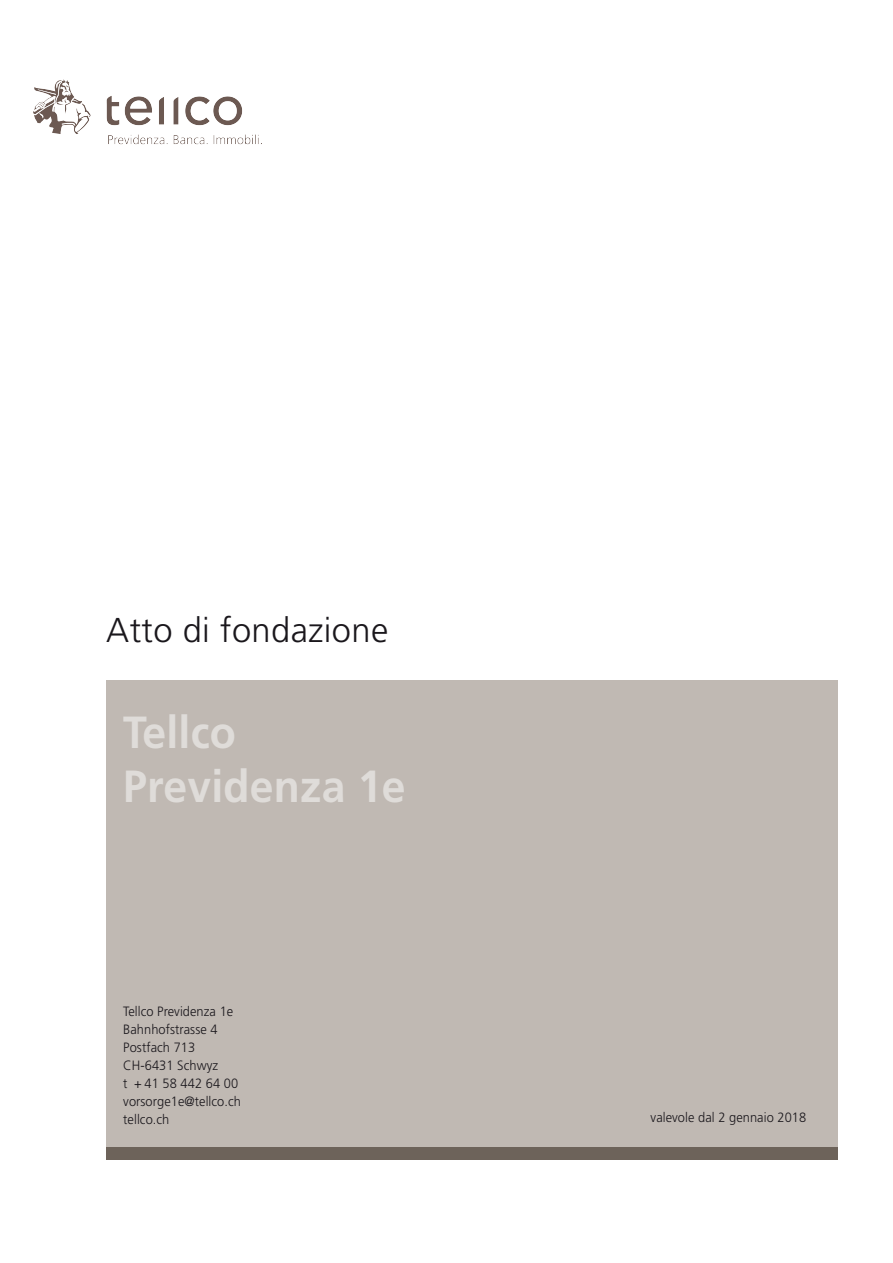
<style>
.page{position:relative;width:893px;height:1263px;background:#fff}
.page>*{position:absolute;margin:0;border:0;box-sizing:border-box;transform-origin:0 0}
.t1{font:700 45px/54px "Frutiger LT";letter-spacing:.005em;color:#dfdcd9;scale:.95 1}
.t2{font:300 34.5px "Frutiger LT";letter-spacing:.01em;color:#1a171c}
.t3{font:300 13.5px/18px "Frutiger LT";letter-spacing:.005em;color:#1a171c;scale:.95 1}
</style>
<div class="page">
<div style="left:106px;top:1147px;width:732px;height:13px;background:#6d635a"></div>
<div style="left:106px;top:680px;width:732px;height:467px;background:#c0b9b3"></div>
<img style="left:34px;top:79px;width:225px;height:66px">
<h2 class="t2" style="left:106px;top:611px;width:283px">Atto di fondazione</h2>
<h1 class="t1" style="left:123px;top:706px;width:299px">Tellco<br>Previdenza 1e</h1>
<p class="t3" style="left:123px;top:1001px;width:107px">pensionskasse pro</p>
<p class="t3" style="left:174px;top:1037px;width:24px">434</p>
<p class="t3" style="left:123px;top:1073px;width:103px;text-indent:83px">50 pkpro@tellco.ch pkpro.ch</p>
<p class="t3" style="left:123px;top:1002px;width:125px">Tellco Previdenza 1e<br>Bahnhofstrasse 4<br>Postfach 713<br>CH-6431 Schwyz<br>t + 41 58 442 64 00 vorsorge1e@tellco.ch tellco.ch</p>
<p class="t3" style="left:651px;top:1109px;width:165px">valevole dal 2 gennaio 2018</p>
</div>
